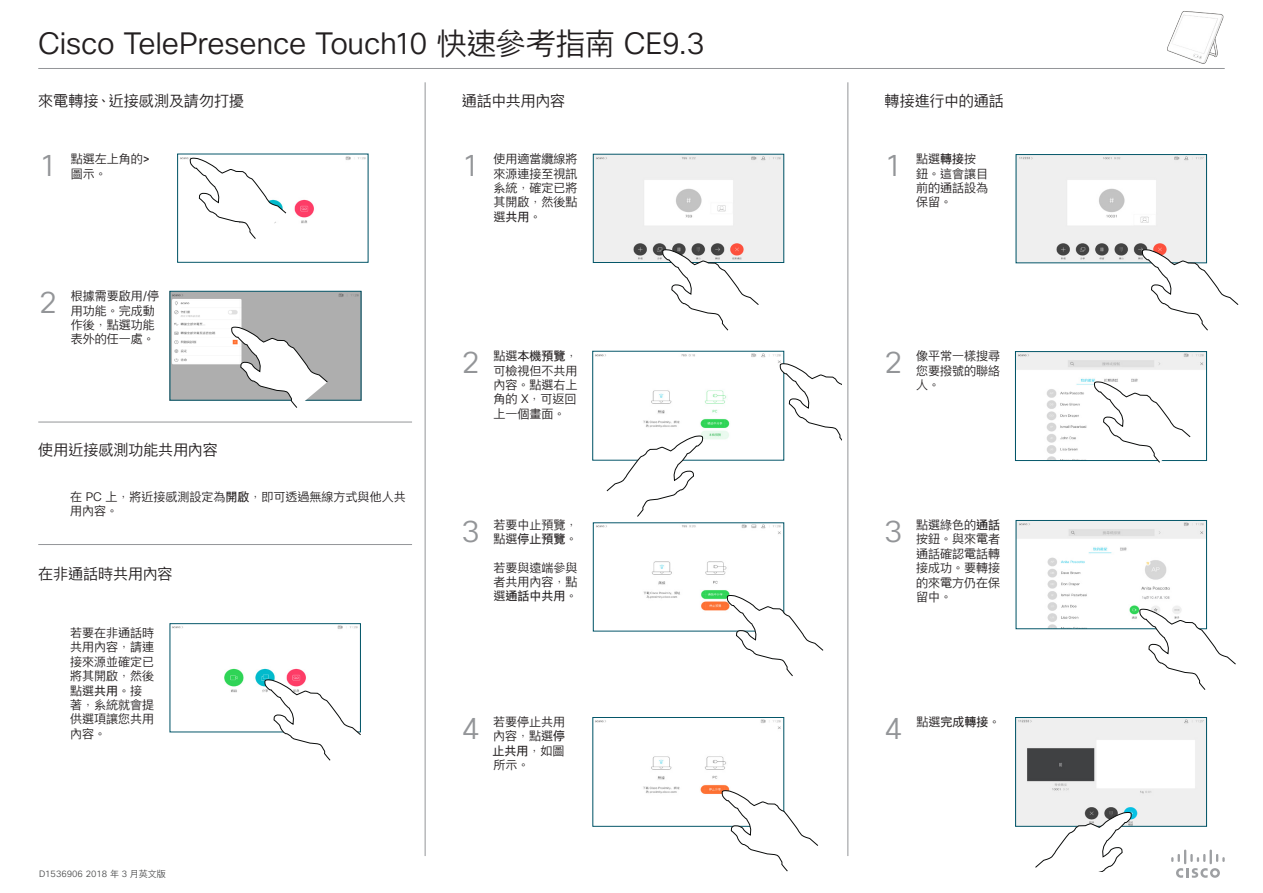
<style>
.page{position:relative;width:1263px;height:893px;background:#fff}
.page>*{position:absolute;margin:0;border:0;box-sizing:border-box;transform-origin:0 0}
.Subhead1{font:30px "Cisco Sans CHT Light";letter-spacing:-.01em;color:#231f20}
.t1{font:30px "Cisco Sans CHT Light";color:#939598}
.Subhead1-2{font:15px "Cisco Sans CHT Light";letter-spacing:-.005em;color:#231f20}
.CartoonAnnotation{font:12px/14.4px "Cisco Sans CHT Light";color:#231f20}
.CartoonAnnotation-2{font:12px "Cisco Sans CHT";color:#231f20}
.t2{font:9px "Cisco Sans CHT Light";color:#4b4c4d}
.s1{font-family:"Cisco Sans CHT"}
.s2{font-family:"Cisco Sans CHT Light"}
</style>
<div class="page">
<img style="left:595px;top:353px;width:186px;height:86px">
<svg style="left:606px;top:435px;width:97px;height:82px"></svg>
<img style="left:180px;top:156px;width:186px;height:68px">
<img style="left:172px;top:626px;width:186px;height:67px">
<svg style="left:190px;top:157px;width:96px;height:82px"></svg>
<img style="left:172px;top:293px;width:187px;height:105px">
<div style="left:170px;top:291px;width:191px;height:109px;border:1px solid #005467"></div>
<svg style="left:231px;top:326px;width:97px;height:82px"></svg>
<svg style="left:264px;top:679px;width:97px;height:82px"></svg>
<img style="left:595px;top:719px;width:186px;height:76px">
<div style="left:593px;top:717px;width:191px;height:109px;border:1px solid #005467"></div>
<img style="left:595px;top:156px;width:187px;height:105px">
<div style="left:593px;top:154px;width:191px;height:109px;border:1px solid #005467"></div>
<svg style="left:662px;top:249px;width:97px;height:81px"></svg>
<svg style="left:722px;top:790px;width:96px;height:81px"></svg>
<img style="left:1017px;top:719px;width:187px;height:105px">
<div style="left:1015px;top:717px;width:191px;height:109px;border:1px solid #005467"></div>
<img style="left:1018px;top:156px;width:186px;height:105px">
<div style="left:1016px;top:154px;width:190px;height:109px;border:1px solid #005467"></div>
<svg style="left:1142px;top:249px;width:96px;height:81px"></svg>
<img style="left:1018px;top:522px;width:186px;height:105px">
<div style="left:1016px;top:520px;width:190px;height:109px;border:1px solid #005467"></div>
<svg style="left:1139px;top:608px;width:97px;height:82px"></svg>
<svg style="left:1035px;top:812px;width:97px;height:60px"></svg>
<img style="left:1017px;top:353px;width:187px;height:106px">
<div style="left:1015px;top:351px;width:191px;height:110px;border:1px solid #005467"></div>
<svg style="left:1094px;top:381px;width:96px;height:82px"></svg>
<hr style="left:425px;top:82px;width:1px;height:774px;background:#939598">
<svg style="left:1171px;top:849px;width:54px;height:29px"></svg>
<hr style="left:38px;top:68px;width:1187px;height:1px;background:#939598">
<hr style="left:38px;top:422px;width:374px;height:1px;background:#939598">
<hr style="left:38px;top:544px;width:374px;height:1px;background:#939598">
<svg style="left:673px;top:512px;width:86px;height:15px"></svg>
<img style="left:596px;top:525px;width:185px;height:86px">
<img style="left:1167px;top:11px;width:57px;height:53px">
<svg style="left:780px;top:363px;width:62px;height:81px"></svg>
<hr style="left:847px;top:82px;width:1px;height:774px;background:#939598">
<svg style="left:727px;top:595px;width:96px;height:81px"></svg>
<h1 class="Subhead1" style="left:38px;top:25px;width:668px">Cisco TelePresence Touch10 快速參考指南 CE9.3</h1>
<h1 class="Subhead1-2" style="left:462px;top:91px;width:105px">通話中共用內容</h1>
<h1 class="Subhead1-2" style="left:38px;top:91px;width:207px">來電轉接、近接感測及請勿打擾</h1>
<h1 class="Subhead1-2" style="left:884px;top:91px;width:121px">轉接進行中的通話</h1>
<p class="t1" style="left:39px;top:146px;width:20px">1</p>
<p class="CartoonAnnotation" style="left:71px;top:152px;width:81px">點選左上角的<span class="s1">&gt;</span>圖示。</p>
<p class="t1" style="left:39px;top:283px;width:20px">2</p>
<p class="CartoonAnnotation" style="left:71px;top:289px;width:90px">根據需要啟用/停用功能。完成動作後，點選功能表外的任一處。</p>
<h1 class="Subhead1-2" style="left:38px;top:440px;width:181px">使用近接感測功能共用內容</h1>
<p class="CartoonAnnotation" style="left:70px;top:489px;width:337px">在 PC 上，將近接感測設定為<span class="s1">開啟</span>，即可透過無線方式與他人共用內容。</p>
<h1 class="Subhead1-2" style="left:38px;top:564px;width:136px">在非通話時共用內容</h1>
<p class="CartoonAnnotation" style="left:70px;top:626px;width:85px">若要在非通話時共用內容，請連接來源並確定已將其開啟，然後點選<span class="s1">共用</span>。接著，系統就會提供選項讓您共用內容。</p>
<p class="t2" style="left:39px;top:868px;width:128px">D1536906 2018 年 3 月英文版</p>
<p class="t1" style="left:462px;top:146px;width:19px">1</p>
<p class="CartoonAnnotation" style="left:493px;top:152px;width:85px;text-align:justify">使用適當纜線將來源連接至視訊系統，確定已將其開啟，然後點選<span class="s1">共用</span>。</p>
<p class="t1" style="left:884px;top:146px;width:19px">1</p>
<p class="CartoonAnnotation" style="left:916px;top:152px;width:73px">點選<span class="s1">轉接</span>按鈕。這會讓目前的通話設為保留。</p>
<p class="t1" style="left:462px;top:343px;width:19px">2</p>
<p class="CartoonAnnotation" style="left:493px;top:349px;width:85px;text-align:justify">點選<span class="s1">本機預覽</span>，可檢視但不共用內容。點選右上角的 X，可返回上一個畫面。</p>
<p class="t1" style="left:884px;top:343px;width:19px">2</p>
<p class="CartoonAnnotation" style="left:916px;top:349px;width:85px;text-align:justify">像平常一樣搜尋您要撥號的聯絡人。</p>
<p class="t1" style="left:462px;top:512px;width:19px">3</p>
<p class="CartoonAnnotation" style="left:493px;top:518px;width:85px">若要中止預覽，點選<span class="s1">停止預覽</span>。</p>
<p class="CartoonAnnotation" style="left:493px;top:560px;width:85px;text-align:justify">若要與遠端參與者共用內容，點選<span class="s1">通話中共用</span>。</p>
<p class="t1" style="left:884px;top:512px;width:19px">3</p>
<p class="CartoonAnnotation" style="left:916px;top:518px;width:85px;text-align:justify">點選綠色的<span class="s1">通話</span>按鈕。與來電者通話確認電話轉接成功。要轉接的來電方仍在保留中。</p>
<p class="CartoonAnnotation" style="left:492px;top:715px;width:74px;text-align:justify">若要停止共用內容，點選<span class="s1">停止共用</span>，如圖所示。</p>
<p class="t1" style="left:462px;top:709px;width:19px">4</p>
<p class="CartoonAnnotation-2" style="left:916px;top:714px;width:85px"><span class="s2">點選</span>完成轉接<span class="s2">。</span></p>
<p class="t1" style="left:884px;top:709px;width:19px">4</p>
</div>
